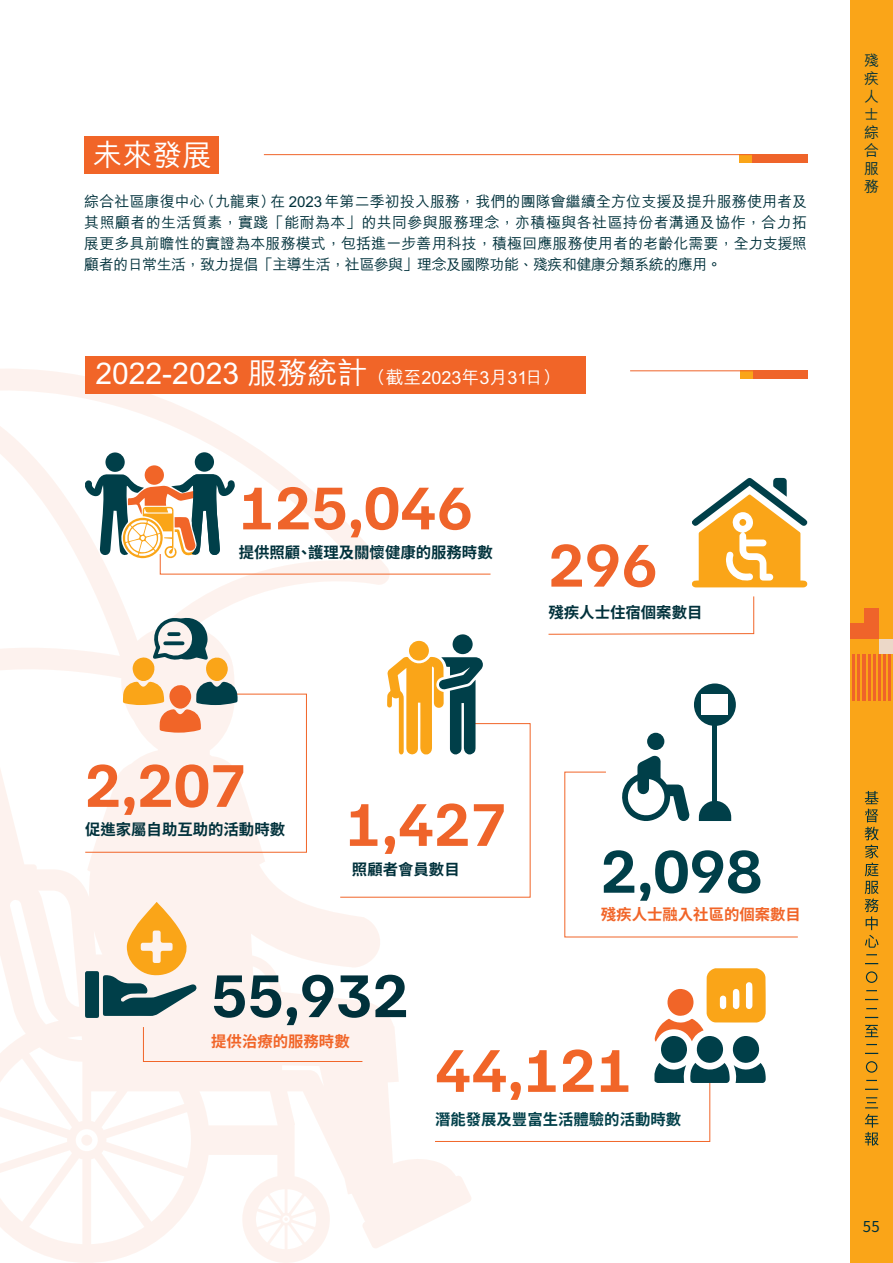
<style>
.page{position:relative;width:893px;height:1263px;background:#fff}
.page>*{position:absolute;margin:0;border:0;box-sizing:border-box;transform-origin:0 0}
.t1{font:700 64.2px "Familjen Grotesk";color:#ef642a}
.t2{font:700 64.2px "Familjen Grotesk";color:#00313b}
.t3{font:700 64.2px "Familjen Grotesk";color:#f16528}
.t4{font:700 64.2px "Familjen Grotesk";color:#003f49}
.t5{font:500 30px "M Hei HK";color:#fff}
.t6{font:500 18px "M Hei HK";color:#fff}
.t7{font:700 15.45px "Noto Sans TC";color:#00313b}
.t8{font:700 15.45px "Noto Sans TC";color:#f16528}
.t9{font:700 15.45px "Noto Sans TC";color:#003f49}
.t10{font:500 15px/18px "M Hei HK";letter-spacing:-.035em;color:#00313b;text-align:justify}
.t11{font:15px "Noto Sans CJ Ksc";color:#00313b}
.s1{font-size:30px}
</style>
<div class="page">
<div style="left:850px;top:0;width:43px;height:1263px;background:#faa518"></div>
<svg style="left:865px;top:791px;width:14px;height:157px"></svg>
<svg style="left:865px;top:963px;width:13px;height:1px"></svg>
<svg style="left:865px;top:999px;width:13px;height:1px"></svg>
<svg style="left:865px;top:1017px;width:13px;height:1px"></svg>
<svg style="left:865px;top:1025px;width:13px;height:12px"></svg>
<svg style="left:865px;top:1053px;width:13px;height:1px"></svg>
<svg style="left:865px;top:1089px;width:13px;height:1px"></svg>
<svg style="left:865px;top:1097px;width:13px;height:11px"></svg>
<svg style="left:865px;top:1114px;width:14px;height:31px"></svg>
<svg style="left:866px;top:971px;width:11px;height:12px"></svg>
<svg style="left:866px;top:1061px;width:11px;height:12px"></svg>
<svg style="left:0;top:369px;width:472px;height:894px"></svg>
<div style="left:879px;top:639px;width:14px;height:15px;background:#ecd8c8"></div>
<div style="left:865px;top:623px;width:14px;height:16px;background:#ef642a"></div>
<div style="left:850px;top:623px;width:15px;height:16px;background:#ef642a"></div>
<div style="left:865px;top:608px;width:14px;height:15px;background:#ef642a"></div>
<div style="left:850px;top:654px;width:43px;height:46px;background:#ef642a"></div>
<hr style="left:891px;top:654px;width:2px;height:46px;background:#faa518">
<hr style="left:886px;top:654px;width:2px;height:46px;background:#faa518">
<hr style="left:881px;top:654px;width:2px;height:46px;background:#faa518">
<hr style="left:876px;top:654px;width:2px;height:46px;background:#faa518">
<hr style="left:871px;top:654px;width:2px;height:46px;background:#faa518">
<hr style="left:866px;top:654px;width:1px;height:46px;background:#faa518">
<hr style="left:860px;top:654px;width:2px;height:46px;background:#faa518">
<hr style="left:855px;top:654px;width:2px;height:46px;background:#faa518">
<hr style="left:850px;top:654px;width:2px;height:46px;background:#faa518">
<div style="left:85px;top:356px;width:500px;height:38px;background:#f16528"></div>
<div style="left:753px;top:371px;width:55px;height:8px;background:#ef642a"></div>
<div style="left:740px;top:371px;width:13px;height:8px;background:#faa518"></div>
<hr style="left:630px;top:370px;width:178px;height:1px;background:#ef642a">
<div style="left:143px;top:1026px;width:220px;height:36px;background:#fdf2ee"></div>
<svg style="left:340px;top:656px;width:191px;height:242px"></svg>
<div style="left:452px;top:634px;width:21px;height:20px;background:#003f49;border-radius:50%"></div>
<div style="left:409px;top:641px;width:20px;height:20px;background:#faa518;border-radius:50%"></div>
<svg style="left:85px;top:902px;width:112px;height:116px;background:#c6bda1"></svg>
<div style="left:647px;top:733px;width:17px;height:17px;background:#003f49;border-radius:50%"></div>
<div style="left:105px;top:452px;width:20px;height:20px;background:#003f49;border-radius:50%"></div>
<div style="left:145px;top:465px;width:19px;height:20px;background:#f16528;border-radius:50%"></div>
<div style="left:195px;top:452px;width:19px;height:20px;background:#003f49;border-radius:50%"></div>
<svg style="left:85px;top:474px;width:406px;height:101px"></svg>
<div style="left:694px;top:683px;width:42px;height:43px;background:#003f49;border-radius:50%"></div>
<div style="left:702px;top:694px;width:26px;height:21px;background:#fff"></div>
<hr style="left:713px;top:716px;width:4px;height:105px;background:#003f49">
<svg style="left:564px;top:754px;width:234px;height:184px"></svg>
<div style="left:84px;top:136px;width:135px;height:38px;background:#f16528"></div>
<div style="left:752px;top:155px;width:55px;height:8px;background:#ef642a"></div>
<div style="left:739px;top:155px;width:13px;height:8px;background:#faa518"></div>
<hr style="left:264px;top:154px;width:543px;height:1px;background:#ef642a">
<svg style="left:434px;top:968px;width:332px;height:174px"></svg>
<svg style="left:85px;top:616px;width:222px;height:237px"></svg>
<svg style="left:548px;top:596px;width:206px;height:39px"></svg>
<svg style="left:692px;top:477px;width:115px;height:110px"></svg>
<div style="left:739px;top:519px;width:7px;height:7px;background:#faa518;border-radius:50%"></div>
<h2 class="t5" style="left:93px;top:134px;width:122px">未來發展</h2>
<p class="t10" style="left:84px;top:190px;width:724px;line-height:21px">綜合社區康復中心（九龍東）在 2023 年第二季初投入服務，我們的團隊會繼續全方位支援及提升服務使用者及其照顧者的生活質素，實踐「能耐為本」的共同參與服務理念，亦積極與各社區持份者溝通及協作，合力拓展更多具前瞻性的實證為本服務模式，包括進一步善用科技，積極回應服務使用者的老齡化需要，全力支援照顧者的日常生活，致力提倡「主導生活，社區參與」理念及國際功能、殘疾和健康分類系統的應用。</p>
<p class="t6" style="left:96px;top:365px;width:467px"><span class="s1">2022-2023 服務統計</span>（截至2023年3月31日）</p>
<h1 class="t1" style="left:239px;top:464px;width:236px">125,046</h1>
<p class="t7" style="left:239px;top:543px;width:255px">提供照顧、護理及關懷健康的服務時數</p>
<h1 class="t1" style="left:548px;top:521px;width:111px">296</h1>
<p class="t7" style="left:548px;top:604px;width:155px">殘疾人士住宿個案數目</p>
<p class="t10" style="left:864px;top:50px;width:16px">殘疾人士綜合服務</p>
<h1 class="t1" style="left:85px;top:741px;width:163px">2,207</h1>
<p class="t7" style="left:85px;top:820px;width:202px">促進家屬自助互助的活動時數</p>
<h1 class="t1" style="left:345px;top:780px;width:163px">1,427</h1>
<p class="t7" style="left:352px;top:861px;width:109px">照顧者會員數目</p>
<h1 class="t2" style="left:211px;top:952px;width:199px">55,932</h1>
<h1 class="t4" style="left:601px;top:827px;width:163px">2,098</h1>
<p class="t8" style="left:601px;top:906px;width:202px">殘疾人士融入社區的個案數目</p>
<p class="t8" style="left:211px;top:1032px;width:140px">提供治療的服務時數</p>
<h1 class="t3" style="left:435px;top:1026px;width:199px">44,121</h1>
<p class="t9" style="left:435px;top:1111px;width:248px">潛能發展及豐富生活體驗的活動時數</p>
<p class="t11" style="left:863px;top:1218px;width:19px">55</p>
</div>
